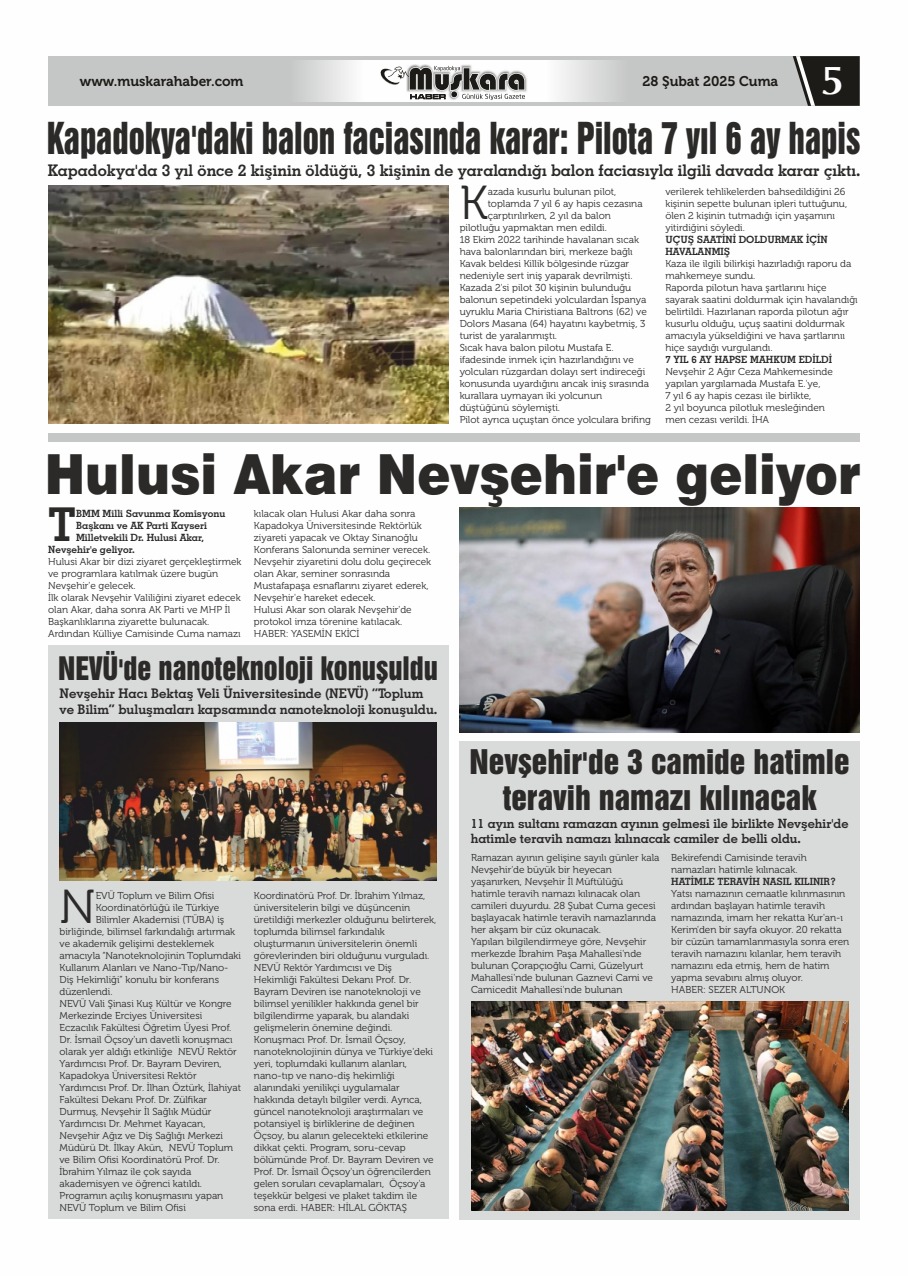
<style>
.page{position:relative;width:908px;height:1276px;background:#fff}
.page>*{position:absolute;margin:0;border:0;box-sizing:border-box;transform-origin:0 0}
.t1{font:900 55.3px "Swiss 721 BT";color:#2b2a29;scale:.9 1}
.t2{font:47.5px "Museo 300";color:#2b2a29}
.t3{font:46.7px "Geometric Slabserif 703 Bold BT";color:#2b2a29}
.t4{font:700 40.3px "Optima";color:#fefefe}
.t5{font:40.2px "Swiss 921 BT";color:#2b2a29;scale:.82 1}
.t6{font:31px/35.8px "Swiss 921 BT";color:#2b2a29;text-align:center}
.t7{font:29.6px "Swiss 921 BT";color:#2b2a29;scale:.96 1}
.t8{font:16.1px "Geometric Slabserif 703 Bold BT";color:#2b2a29}
.t9{font:14px "Museo 700";color:#1c1b17}
.t10{font:13.3px/15.9px "Geometric Slabserif 703 Bold BT";color:#2b2a29}
.t11{font:12.8px/15.4px "Geometric Slabserif 703 Bold BT";color:#2b2a29}
.t12{font:10px/12px "Museo 300";color:#2b2a29}
.t13{font:10px/12px "Geometric Slabserif 703 Bold BT";color:#2b2a29}
</style>
<div class="page">
<div style="left:48px;top:56px;width:811px;height:50px;background:#c5c6c6"></div>
<img style="left:303px;top:60px;width:310px;height:42px">
<svg style="left:792px;top:56px;width:67px;height:50px"></svg>
<img style="left:406px;top:65px;width:121px;height:35px">
<svg style="left:379px;top:66px;width:146px;height:36px"></svg>
<img style="left:48px;top:186px;width:400px;height:237px">
<div style="left:48px;top:433px;width:811px;height:8px;background:#c5c6c6"></div>
<div style="left:48px;top:645px;width:400px;height:574px;background:#d9dada"></div>
<div style="left:459px;top:741px;width:400px;height:478px;background:#d9dada"></div>
<img style="left:60px;top:722px;width:377px;height:158px">
<img style="left:471px;top:1001px;width:377px;height:209px">
<img style="left:459px;top:507px;width:400px;height:225px">
<h3 class="t9" style="left:80px;top:75px;width:165px">www.muskarahaber.com</h3>
<h3 class="t9" style="left:642px;top:75px;width:137px">28 Şubat 2025 Cuma</h3>
<h3 class="t4" style="left:820px;top:63px;width:26px">5</h3>
<h3 class="t5" style="left:47px;top:123px;width:993px">Kapadokya'daki balon faciasında karar: Pilota 7 yıl 6 ay hapis</h3>
<h3 class="t8" style="left:48px;top:164px;width:813px">Kapadokya'da 3 yıl önce 2 kişinin öldüğü, 3 kişinin de yaralandığı balon faciasıyla ilgili davada karar çıktı.</h3>
<p class="t12" style="left:487px;top:186px;width:130px">azada kusurlu bulunan pilot,</p>
<h2 class="t2" style="left:459px;top:183px;width:30px">K</h2>
<p class="t12" style="left:665px;top:186px;width:183px">verilerek tehlikelerden bahsedildiğini 26 kişinin sepette bulunan ipleri tuttuğunu, ölen 2 kişinin tutmadığı için yaşamını yitirdiğini söyledi.</p>
<p class="t13" style="left:665px;top:235px;width:164px">UÇUŞ SAATİNİ DOLDURMAK İÇİN<br>HAVALANMIŞ</p>
<p class="t12" style="left:665px;top:258px;width:194px">Kaza ile ilgili bilirkişi hazırladığı raporu da mahkemeye sundu.<br>Raporda pilotun hava şartlarını hiçe sayarak saatini doldurmak için havalandığı belirtildi. Hazırlanan raporda pilotun ağır kusurlu olduğu, uçuş saatini doldurmak amacıyla yükseldiğini ve hava şartlarınıı hiçe saydığı vurgulandı.</p>
<p class="t13" style="left:665px;top:355px;width:168px">7 YIL 6 AY HAPSE MAHKUM EDİLDİ</p>
<p class="t12" style="left:665px;top:366px;width:169px">Nevşehir 2 Ağır Ceza Mahkemesinde yapılan yargılamada Mustafa E.'ye,<br>7 yıl 6 ay hapis cezası ile birlikte,<br>2 yıl boyunca pilotluk mesleğinden men cezası verildi. İHA</p>
<h1 class="t1" style="left:45px;top:452px;width:907px">Hulusi Akar Nevşehir'e geliyor</h1>
<p class="t13" style="left:76px;top:509px;width:151px">BMM Milli Savunma Komisyonu</p>
<p class="t12" style="left:487px;top:198px;width:156px">toplamda 7 yıl 6 ay hapis cezasına</p>
<p class="t12" style="left:487px;top:210px;width:125px">çarptırılırken, 2 yıl da balon</p>
<p class="t12" style="left:459px;top:222px;width:149px">pilotluğu yapmaktan men edildi.</p>
<p class="t12" style="left:459px;top:234px;width:181px">18 Ekim 2022 tarihinde havalanan sıcak</p>
<p class="t12" style="left:459px;top:246px;width:175px">hava balonlarından biri, merkeze bağlı</p>
<p class="t12" style="left:459px;top:258px;width:171px">Kavak beldesi Killik bölgesinde rüzgar</p>
<p class="t12" style="left:459px;top:270px;width:174px">nedeniyle sert iniş yaparak devrilmişti.</p>
<p class="t12" style="left:459px;top:282px;width:173px">Kazada 2'si pilot 30 kişinin bulunduğu</p>
<p class="t12" style="left:459px;top:294px;width:188px">balonun sepetindeki yolculardan İspanya</p>
<p class="t12" style="left:459px;top:306px;width:188px">uyruklu Maria Chiristiana Baltrons (62) ve</p>
<p class="t12" style="left:459px;top:318px;width:187px">Dolors Masana (64) hayatını kaybetmiş, 3</p>
<p class="t12" style="left:459px;top:330px;width:99px">turist de yaralanmıştı.</p>
<p class="t12" style="left:459px;top:342px;width:155px">Sıcak hava balon pilotu Mustafa E.</p>
<p class="t12" style="left:459px;top:354px;width:176px">ifadesinde inmek için hazırlandığını ve</p>
<p class="t12" style="left:459px;top:366px;width:187px">yolcuları rüzgardan dolayı sert indireceği</p>
<p class="t12" style="left:459px;top:378px;width:191px">konusunda uyardığını ancak iniş sırasında</p>
<p class="t12" style="left:459px;top:390px;width:144px">kurallara uymayan iki yolcunun</p>
<p class="t12" style="left:459px;top:402px;width:102px">düştüğünü söylemişti.</p>
<p class="t12" style="left:459px;top:414px;width:193px">Pilot ayrıca uçuştan önce yolculara brifing</p>
<h3 class="t3" style="left:48px;top:506px;width:29px">T</h3>
<p class="t12" style="left:254px;top:508px;width:179px">kılacak olan Hulusi Akar daha sonra Kapadokya Üniversitesinde Rektörlük ziyareti yapacak ve Oktay Sinanoğlu Konferans Salonunda seminer verecek.<br>Nevşehir ziyaretini dolu dolu geçirecek olan Akar, seminer sonrasında Mustafapaşa esnaflarını ziyaret ederek, Nevşehir'e hareket edecek.<br>Hulusi Akar son olarak Nevşehir'de protokol imza törenine katılacak.<br>HABER: YASEMİN EKİCİ</p>
<p class="t13" style="left:76px;top:520px;width:132px">Başkanı ve AK Parti Kayseri</p>
<p class="t13" style="left:76px;top:532px;width:129px">Milletvekili Dr. Hulusi Akar,</p>
<p class="t13" style="left:48px;top:544px;width:88px">Nevşehir'e geliyor.</p>
<p class="t12" style="left:48px;top:556px;width:195px">Hulusi Akar bir dizi ziyaret gerçekleştirmek ve programlara katılmak üzere bugün Nevşehir'e gelecek.<br>İlk olarak Nevşehir Valiliğini ziyaret edecek olan Akar, daha sonra AK Parti ve MHP İl Başkanlıklarına ziyarette bulunacak.<br>Ardından Külliye Camisinde Cuma namazı</p>
<h3 class="t7" style="left:58px;top:658px;width:397px">NEVÜ'de nanoteknoloji konuşuldu</h3>
<h3 class="t10" style="left:59px;top:687px;width:379px">Nevşehir Hacı Bektaş Veli Üniversitesinde (NEVÜ) “Toplum ve Bilim” buluşmaları kapsamında nanoteknoloji konuşuldu.</h3>
<h2 class="t2" style="left:60px;top:887px;width:38px">N</h2>
<p class="t12" style="left:96px;top:890px;width:120px">EVÜ Toplum ve Bilim Ofisi</p>
<p class="t12" style="left:96px;top:902px;width:125px">Koordinatörlüğü ile Türkiye</p>
<p class="t12" style="left:96px;top:914px;width:130px">Bilimler Akademisi (TÜBA) iş</p>
<p class="t12" style="left:60px;top:926px;width:177px">birliğinde, bilimsel farkındalığı artırmak</p>
<p class="t12" style="left:60px;top:938px;width:156px">ve akademik gelişimi desteklemek</p>
<p class="t12" style="left:60px;top:950px;width:183px">amacıyla “Nanoteknolojinin Toplumdaki</p>
<p class="t12" style="left:60px;top:962px;width:170px">Kullanım Alanları ve Nano-Tıp/Nano-</p>
<p class="t12" style="left:60px;top:974px;width:161px">Diş Hekimliği” konulu bir konferans</p>
<p class="t12" style="left:60px;top:986px;width:54px">düzenlendi.</p>
<p class="t12" style="left:60px;top:998px;width:174px">NEVÜ Vali Şinasi Kuş Kültür ve Kongre</p>
<p class="t12" style="left:60px;top:1010px;width:144px">Merkezinde Erciyes Üniversitesi</p>
<p class="t12" style="left:60px;top:1022px;width:173px">Eczacılık Fakültesi Öğretim Üyesi Prof.</p>
<p class="t12" style="left:60px;top:1034px;width:175px">Dr. İsmail Öçsoy'un davetli konuşmacı</p>
<p class="t12" style="left:60px;top:1046px;width:179px">olarak yer aldığı etkinliğe NEVÜ Rektör</p>
<p class="t12" style="left:60px;top:1058px;width:163px">Yardımcısı Prof. Dr. Bayram Deviren,</p>
<p class="t12" style="left:60px;top:1070px;width:138px">Kapadokya Üniversitesi Rektör</p>
<p class="t12" style="left:60px;top:1082px;width:183px">Yardımcısı Prof. Dr. İlhan Öztürk, İlahiyat</p>
<p class="t12" style="left:60px;top:1094px;width:149px">Fakültesi Dekanı Prof. Dr. Zülfikar</p>
<p class="t12" style="left:60px;top:1106px;width:153px">Durmuş, Nevşehir İl Sağlık Müdür</p>
<p class="t12" style="left:60px;top:1118px;width:147px">Yardımcısı Dr. Mehmet Kayacan,</p>
<p class="t12" style="left:60px;top:1130px;width:165px">Nevşehir Ağız ve Diş Sağlığı Merkezi</p>
<p class="t12" style="left:60px;top:1142px;width:175px">Müdürü Dt. İlkay Akün, NEVÜ Toplum</p>
<p class="t12" style="left:60px;top:1154px;width:162px">ve Bilim Ofisi Koordinatörü Prof. Dr.</p>
<p class="t12" style="left:60px;top:1166px;width:133px">İbrahim Yılmaz ile çok sayıda</p>
<p class="t12" style="left:60px;top:1178px;width:144px">akademisyen ve öğrenci katıldı.</p>
<p class="t12" style="left:60px;top:1190px;width:165px">Programın açılış konuşmasını yapan</p>
<p class="t12" style="left:60px;top:1202px;width:128px">NEVÜ Toplum ve Bilim Ofisi</p>
<p class="t12" style="left:254px;top:890px;width:184px">Koordinatörü Prof. Dr. İbrahim Yılmaz, üniversitelerin bilgi ve düşüncenin üretildiği merkezler olduğunu belirterek, toplumda bilimsel farkındalık oluşturmanın üniversitelerin önemli görevlerinden biri olduğunu vurguladı.<br>NEVÜ Rektör Yardımcısı ve Diş Hekimliği Fakültesi Dekanı Prof. Dr.<br>Bayram Deviren ise nanoteknoloji ve bilimsel yenilikler hakkında genel bir bilgilendirme yaparak, bu alandaki gelişmelerin önemine değindi.<br>Konuşmacı Prof. Dr. İsmail Öçsoy, nanoteknolojinin dünya ve Türkiye'deki yeri, toplumdaki kullanım alanları, nano-tıp ve nano-diş hekimliği alanındaki yenilikçi uygulamalar hakkında detaylı bilgiler verdi. Ayrıca, güncel nanoteknoloji araştırmaları ve potansiyel iş birliklerine de değinen Öçsoy, bu alanın gelecekteki etkilerine dikkat çekti. Program, soru-cevap bölümünde Prof. Dr. Bayram Deviren ve Prof. Dr. İsmail Öçsoy'un öğrencilerden gelen soruları cevaplamaları, Öçsoy'a teşekkür belgesi ve plaket takdim ile sona erdi. HABER: HİLAL GÖKTAŞ</p>
<h3 class="t6" style="left:469px;top:748px;width:381px">Nevşehir'de 3 camide hatimle teravih namazı kılınacak</h3>
<p class="t11" style="left:470px;top:817px;width:379px">11 ayın sultanı ramazan ayının gelmesi ile birlikte Nevşehir'de hatimle teravih namazı kılınacak camiler de belli oldu.</p>
<p class="t12" style="left:471px;top:852px;width:190px">Ramazan ayının gelişine sayılı günler kala Nevşehir'de büyük bir heyecan yaşanırken, Nevşehir İl Müftülüğü hatimle teravih namazı kılınacak olan camileri duyurdu. 28 Şubat Cuma gecesi başlayacak hatimle teravih namazlarında her akşam bir cüz okunacak.<br>Yapılan bilgilendirmeye göre, Nevşehir merkezde İbrahim Paşa Mahallesi'nde bulunan Çorapçıoğlu Cami, Güzelyurt Mahallesi'nde bulunan Gaznevi Cami ve Camicedit Mahallesi'nde bulunan</p>
<p class="t12" style="left:671px;top:852px;width:137px">Bekirefendi Camisinde teravih namazları hatimle kılınacak.</p>
<p class="t13" style="left:671px;top:877px;width:166px">HATİMLE TERAVİH NASIL KILINIR?</p>
<p class="t12" style="left:671px;top:888px;width:179px">Yatsı namazının cemaatle kılınmasının ardından başlayan hatimle teravih namazında, imam her rekatta Kur'an-ı Kerim'den bir sayfa okuyor. 20 rekatta bir cüzün tamamlanmasıyla sonra eren teravih namazını kılanlar, hem teravih namazını eda etmiş, hem de hatim yapma sevabını almış oluyor.<br>HABER: SEZER ALTUNOK</p>
</div>
